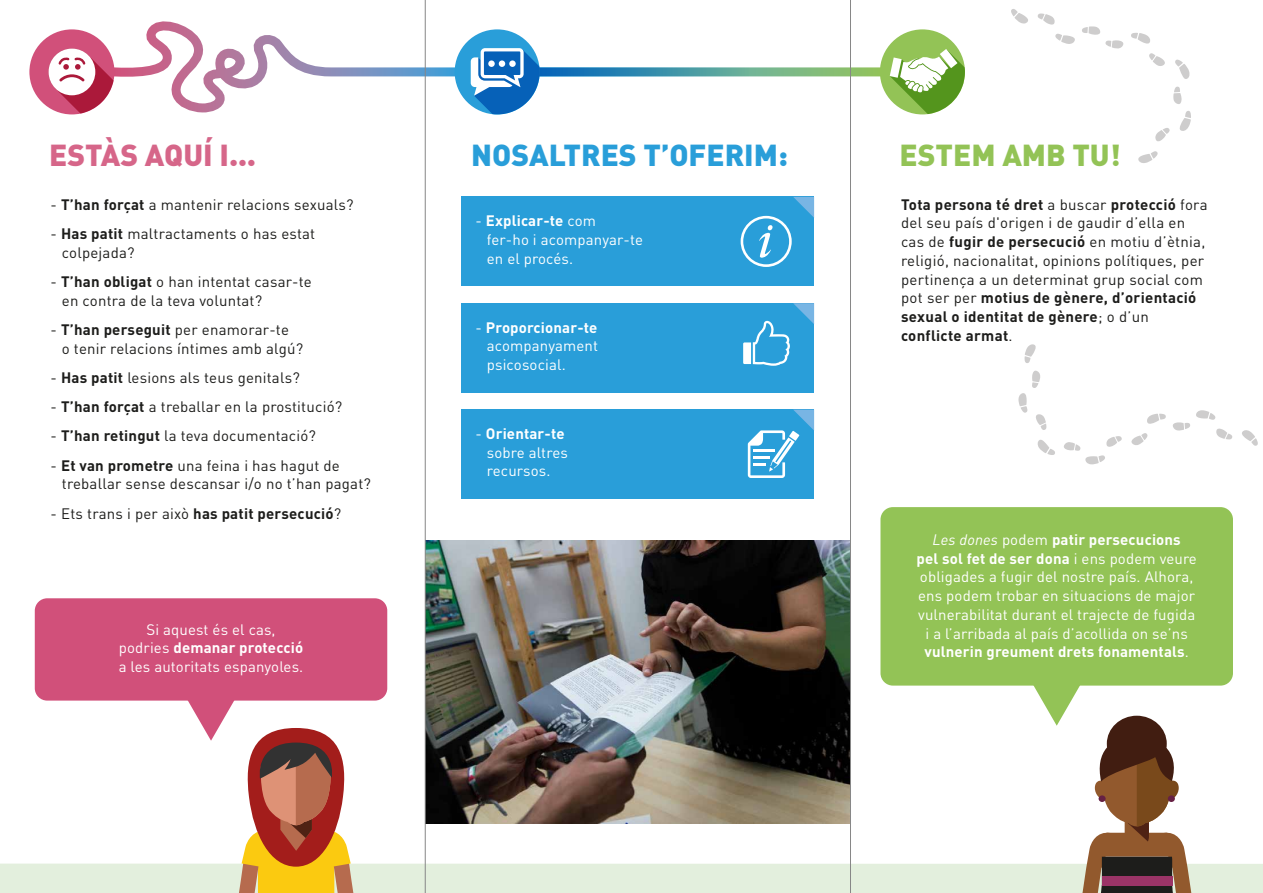
<style>
.page{position:relative;width:1263px;height:893px;background:#fff}
.page>*{position:absolute;margin:0;border:0;box-sizing:border-box;transform-origin:0 0}
.t1{font:30px "DIN Black Alternate";color:#299ed9}
.t2{font:30px "DIN Black Alternate";color:#d66689}
.t3{font:30px "DIN Black Alternate";color:#93c356}
.t4{font:15px/18.8px "DIN";letter-spacing:.015em;color:#1d1d1b}
.t5{font:15px/18.8px "DIN";letter-spacing:.01em;color:#fff}
.s1{font-weight:700}
.s2{font-style:italic}
</style>
<div class="page">
<div style="left:0;top:864px;width:1263px;height:29px;background:#e3efdd"></div>
<div style="left:1107px;top:716px;width:60px;height:56px;background:#411d11;border-radius:50%"></div>
<svg style="left:1082px;top:736px;width:110px;height:157px"></svg>
<div style="left:1098px;top:795px;width:8px;height:7px;background:#662144;border-radius:50%"></div>
<div style="left:1168px;top:795px;width:7px;height:7px;background:#662144;border-radius:50%"></div>
<svg style="left:1242px;top:430px;width:16px;height:16px"></svg>
<svg style="left:1216px;top:428px;width:16px;height:12px"></svg>
<svg style="left:1196px;top:410px;width:20px;height:10px"></svg>
<svg style="left:1173px;top:422px;width:17px;height:9px"></svg>
<svg style="left:1147px;top:414px;width:19px;height:10px"></svg>
<svg style="left:1131px;top:433px;width:17px;height:12px"></svg>
<svg style="left:1064px;top:436px;width:58px;height:29px"></svg>
<svg style="left:1037px;top:439px;width:18px;height:16px"></svg>
<svg style="left:1018px;top:370px;width:28px;height:60px"></svg>
<svg style="left:1024px;top:344px;width:12px;height:19px"></svg>
<svg style="left:1011px;top:9px;width:17px;height:15px"></svg>
<svg style="left:1037px;top:13px;width:18px;height:12px"></svg>
<svg style="left:1055px;top:33px;width:20px;height:11px"></svg>
<svg style="left:1082px;top:26px;width:42px;height:23px"></svg>
<svg style="left:1131px;top:33px;width:19px;height:11px"></svg>
<svg style="left:1149px;top:53px;width:16px;height:13px"></svg>
<svg style="left:1175px;top:59px;width:15px;height:20px"></svg>
<svg style="left:1173px;top:86px;width:9px;height:18px"></svg>
<svg style="left:1179px;top:111px;width:12px;height:20px"></svg>
<svg style="left:1155px;top:128px;width:15px;height:14px"></svg>
<svg style="left:1138px;top:151px;width:20px;height:12px"></svg>
<img style="left:426px;top:540px;width:424px;height:283px">
<svg style="left:745px;top:67px;width:135px;height:9px"></svg>
<svg style="left:540px;top:67px;width:205px;height:9px;background:#3a8eaf"></svg>
<div style="left:462px;top:197px;width:352px;height:89px;background:#299ed9"></div>
<svg style="left:741px;top:197px;width:73px;height:70px"></svg>
<div style="left:462px;top:410px;width:352px;height:89px;background:#299ed9"></div>
<svg style="left:748px;top:410px;width:66px;height:68px"></svg>
<div style="left:462px;top:303px;width:352px;height:89px;background:#299ed9"></div>
<svg style="left:743px;top:303px;width:71px;height:63px"></svg>
<svg style="left:1034px;top:686px;width:46px;height:40px"></svg>
<div style="left:880px;top:507px;width:353px;height:179px;background:#93c356;border-radius:12px"></div>
<svg style="left:186px;top:701px;width:172px;height:192px"></svg>
<div style="left:35px;top:598px;width:352px;height:103px;background:#d1507a;border-radius:12px"></div>
<div style="left:880px;top:29px;width:85px;height:85px;background:#93c356;border-radius:50%"></div>
<svg style="left:890px;top:49px;width:75px;height:65px"></svg>
<div style="left:455px;top:29px;width:85px;height:85px;background:#299ed9;border-radius:50%"></div>
<svg style="left:471px;top:48px;width:69px;height:66px"></svg>
<div style="left:488px;top:60px;width:7px;height:7px;background:#fff;border-radius:50%"></div>
<div style="left:499px;top:60px;width:6px;height:7px;background:#fff;border-radius:50%"></div>
<div style="left:509px;top:60px;width:7px;height:7px;background:#fff;border-radius:50%"></div>
<div style="left:29px;top:29px;width:85px;height:85px;background:#d1507a;border-radius:50%"></div>
<svg style="left:49px;top:7px;width:415px;height:110px"></svg>
<hr style="left:425px;top:0;width:1px;height:893px;background:#878787">
<hr style="left:850px;top:0;width:1px;height:893px;background:#878787">
<h1 class="t2" style="left:49px;top:135px;width:208px">ESTÀS AQUÍ I…</h1>
<p class="t4" style="left:51px;top:195px;width:305px">- <span class="s1">T’han forçat</span> a mantenir relacions sexuals?</p>
<p class="t4" style="left:62px;top:224px;width:255px;text-indent:-11px">- <span class="s1">Has patit</span> maltractaments o has estat colpejada?</p>
<p class="t4" style="left:62px;top:272px;width:252px;text-indent:-11px">- <span class="s1">T’han obligat</span> o han intentat casar-te en contra de la teva voluntat?</p>
<p class="t4" style="left:62px;top:320px;width:243px;text-indent:-11px">- <span class="s1">T’han perseguit</span> per enamorar-te<br>o tenir relacions íntimes amb algú?</p>
<p class="t4" style="left:51px;top:368px;width:251px">- <span class="s1">Has patit</span> lesions als teus genitals?</p>
<p class="t4" style="left:51px;top:397px;width:293px">- <span class="s1">T’han forçat</span> a treballar en la prostitució?</p>
<p class="t4" style="left:51px;top:426px;width:267px">- <span class="s1">T’han retingut</span> la teva documentació?</p>
<p class="t4" style="left:62px;top:456px;width:311px;text-indent:-11px">- <span class="s1">Et van prometre</span> una feina i has hagut de treballar sense descansar i/o no t’han pagat?</p>
<p class="t4" style="left:51px;top:504px;width:292px">- Ets trans i per això <span class="s1">has patit persecució</span>?</p>
<p class="t5" style="left:119px;top:620px;width:186px;text-align:center">Si aquest és el cas,<br>podries <span class="s1">demanar protecció </span>a les autoritats espanyoles.</p>
<h1 class="t1" style="left:471px;top:135px;width:318px">NOSALTRES T’OFERIM:</h1>
<h1 class="t3" style="left:899px;top:135px;width:223px">ESTEM AMB TU!</h1>
<p class="t5" style="left:487px;top:211px;width:158px;text-indent:-11px">- <span class="s1">Explicar-te</span> com<br>fer-ho i acompanyar-te en el procés.</p>
<p class="t5" style="left:487px;top:317px;width:113px;text-align:justify;text-indent:-11px">- <span class="s1">Proporcionar-te </span>acompanyament psicosocial.</p>
<p class="t5" style="left:487px;top:424px;width:83px;text-indent:-11px">- <span class="s1">Orientar-te </span>sobre altres recursos.</p>
<p class="t4" style="left:901px;top:195px;width:308px"><span class="s1">Tota persona té dret</span> a buscar <span class="s1">protecció</span> fora del seu país d'origen i de gaudir d’ella en cas de <span class="s1">fugir de persecució</span> en motiu d’ètnia, religió, nacionalitat, opinions polítiques, per pertinença a un determinat grup social com pot ser per <span class="s1">motius de gènere, d’orientació sexual o identitat de gènere</span>; o d’un <span class="s1">conflicte armat</span>.</p>
<p class="t5" style="left:916px;top:530px;width:282px;text-align:center"><span class="s2">Les dones</span> podem <span class="s1">patir persecucions<br>pel sol fet de ser dona</span> i ens podem veure obligades a fugir del nostre país. Alhora, ens podem trobar en situacions de major vulnerabilitat durant el trajecte de fugida i a l’arribada al país d’acollida on se’ns <span class="s1">vulnerin greument drets fonamentals</span>.</p>
</div>
